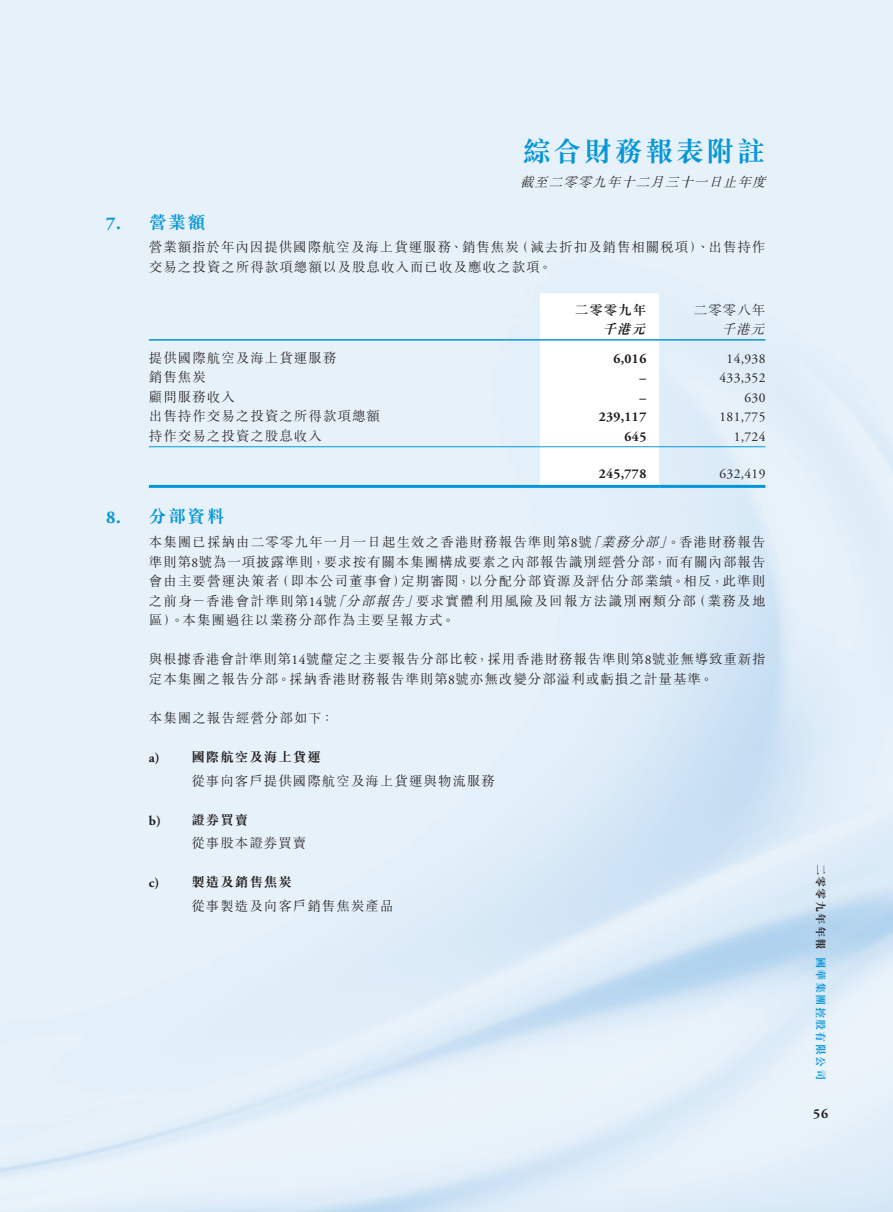
<style>
.page{position:relative;width:893px;height:1212px;background:#fff}
.page>*{position:absolute;margin:0;border:0;box-sizing:border-box;transform-origin:0 0}
.t1{font:700 28.5px "M Sung HK";letter-spacing:.075em;color:#0696d7}
.Heading_1{font:700 18px "M Sung HK";letter-spacing:.075em;color:#0696d7}
.Heading_1-2{font:700 18px "Adobe Garamond Pro";color:#0696d7}
.Body_Text{font:300 13.5px/19.5px "M Sung HK";letter-spacing:.075em;color:#231f20}
.Body_Text-2{font:13.5px "Adobe Garamond Pro";letter-spacing:.025em;color:#231f20}
.Body_Text-3{font:italic 300 13.5px "M Sung HK";color:#231f20}
.Body_Text-4{font:700 13.5px "Adobe Garamond Pro";letter-spacing:.025em;color:#231f20}
.Heading_2{font:700 13.5px "M Sung HK";letter-spacing:.075em;color:#231f20}
.Body_Text-5{font:300 13.5px "M Sung HK";letter-spacing:.095em;color:#231f20}
.Heading_2-2{font:700 13.5px "Adobe Garamond Pro";color:#231f20}
.Body_Text-6{font:700 13.5px "M Sung HK";letter-spacing:.075em;color:#231f20}
.Body_Text-7{font:italic 700 13.5px "M Sung HK";color:#231f20}
.t2{font:700 11.25px "M Sung HK";letter-spacing:.11em;color:#0696d7}
.s1{font-family:"Adobe Garamond Pro";font-weight:400}
.s2{font-style:italic}
.s3{color:#231f20}
</style>
<div class="page">
<img style="left:0;top:0;width:1px;height:1212px">
<svg style="left:540px;top:293px;width:119px;height:192px"></svg>
<hr style="left:149px;top:339px;width:391px;height:2px;background:#0696d7">
<hr style="left:540px;top:339px;width:119px;height:2px;background:#0696d7">
<hr style="left:659px;top:339px;width:106px;height:2px;background:#0696d7">
<hr style="left:149px;top:446px;width:391px;height:1px;background:#0696d7">
<hr style="left:540px;top:446px;width:119px;height:1px;background:#0696d7">
<hr style="left:659px;top:446px;width:106px;height:1px;background:#0696d7">
<hr style="left:149px;top:485px;width:391px;height:3px;background:#0696d7">
<hr style="left:540px;top:485px;width:119px;height:3px;background:#0696d7">
<hr style="left:659px;top:485px;width:106px;height:3px;background:#0696d7">
<p class="Heading_1-2" style="left:106px;top:212px;width:16px">7.</p>
<p class="Heading_1-2" style="left:106px;top:507px;width:16px">8.</p>
<p class="Heading_1" style="left:149px;top:213px;width:58px">營業額</p>
<h1 class="t1" style="left:523px;top:138px;width:244px">綜合財務報表附註</h1>
<p class="Body_Text-3" style="left:520px;top:173px;width:252px">截至二零零九年十二月三十一日止年度</p>
<p class="Body_Text" style="left:149px;top:237px;width:404px">營業額指於年內因提供國際航空及海上貨運服務、銷售焦炭<br>交易之投資之所得款項總額以及股息收入而已收及應收之款項。</p>
<p class="Body_Text" style="left:515px;top:237px;width:252px">（減去折扣及銷售相關稅項）、出售持作</p>
<p class="Body_Text-6" style="left:575px;top:303px;width:73px">二零零九年</p>
<p class="Body_Text" style="left:694px;top:299px;width:73px">二零零八年</p>
<p class="Body_Text-7" style="left:602px;top:323px;width:48px">千港元</p>
<p class="Body_Text-3" style="left:721px;top:320px;width:49px">千港元</p>
<p class="Body_Text" style="left:149px;top:347px;width:189px">提供國際航空及海上貨運服務</p>
<p class="Body_Text-4" style="left:613px;top:351px;width:34px">6,016</p>
<p class="Body_Text-2" style="left:727px;top:350px;width:40px">14,938</p>
<p class="Body_Text" style="left:149px;top:367px;width:59px">銷售焦炭</p>
<p class="Body_Text-4" style="left:640px;top:370px;width:8px">–</p>
<p class="Body_Text-2" style="left:719px;top:370px;width:47px">433,352</p>
<p class="Body_Text" style="left:149px;top:386px;width:88px">顧問服務收入</p>
<p class="Body_Text-4" style="left:640px;top:390px;width:8px">–</p>
<p class="Body_Text-2" style="left:744px;top:389px;width:22px">630</p>
<p class="Body_Text" style="left:149px;top:406px;width:233px">出售持作交易之投資之所得款項總額</p>
<p class="Body_Text-4" style="left:599px;top:409px;width:49px">239,117</p>
<p class="Body_Text-2" style="left:719px;top:409px;width:47px">181,775</p>
<p class="Body_Text" style="left:149px;top:425px;width:175px">持作交易之投資之股息收入</p>
<p class="Body_Text-4" style="left:625px;top:429px;width:23px">645</p>
<p class="Body_Text-2" style="left:734px;top:428px;width:33px">1,724</p>
<p class="Body_Text-4" style="left:599px;top:465px;width:49px">245,778</p>
<p class="Body_Text-2" style="left:719px;top:465px;width:47px">632,419</p>
<p class="Heading_1" style="left:149px;top:508px;width:77px">分部資料</p>
<p class="Body_Text" style="left:149px;top:532px;width:444px">本集團已採納由二零零九年一月一日起生效之香港財務報告準則第號<span class="s1">8</span></p>
<p class="Body_Text" style="left:149px;top:551px;width:618px">準則第<span class="s1">8</span>號為一項披露準則，要求按有關本集團構成要素之內部報告識別經營分部，而有關內部報告</p>
<p class="Body_Text" style="left:401px;top:571px;width:365px">定期審閱，以分配分部資源及評估分部業績。相反，此準則</p>
<p class="Body_Text-3" style="left:601px;top:533px;width:63px">業務分部</p>
<p class="Body_Text" style="left:658px;top:532px;width:109px"><span class="s2">」</span>。香港財務報告</p>
<p class="Body_Text-3" style="left:587px;top:533px;width:20px">「</p>
<p class="Body_Text" style="left:149px;top:571px;width:132px">會由主要營運決策者</p>
<p class="Body_Text" style="left:275px;top:571px;width:132px">（即本公司董事會）</p>
<p class="Body_Text-5" style="left:416px;top:591px;width:282px">要求實體利用風險及回報方法識別兩類分部</p>
<p class="Body_Text" style="left:692px;top:590px;width:75px">（業務及地</p>
<p class="Body_Text-3" style="left:346px;top:591px;width:64px">分部報告</p>
<p class="Body_Text" style="left:149px;top:590px;width:308px">之前身－香港會計準則第<span class="s1">14</span>號<br>區）。本集團過往以業務分部作為主要呈報方式。</p>
<p class="Body_Text" style="left:149px;top:649px;width:618px">與根據香港會計準則第<span class="s1">14</span>號釐定之主要報告分部比較，採用香港財務報告準則第<span class="s1">8</span>號並無導致重新指定本集團之報告分部。採納香港財務報告準則第<span class="s1">8</span>號亦無改變分部溢利或虧損之計量基準。</p>
<p class="Body_Text" style="left:149px;top:707px;width:187px">本集團之報告經營分部如下：</p>
<p class="Heading_2" style="left:191px;top:750px;width:131px">國際航空及海上貨運</p>
<p class="Body_Text-3" style="left:332px;top:591px;width:20px">「</p>
<p class="Body_Text-3" style="left:404px;top:591px;width:20px">」</p>
<p class="Heading_2-2" style="left:149px;top:750px;width:12px">)a</p>
<p class="Heading_2-2" style="left:149px;top:812px;width:14px">)b</p>
<p class="Heading_2-2" style="left:149px;top:875px;width:12px">)c</p>
<p class="Body_Text" style="left:191px;top:770px;width:305px">從事向客戶提供國際航空及海上貨運與物流服務</p>
<p class="Heading_2" style="left:191px;top:813px;width:58px">證券買賣</p>
<p class="Body_Text" style="left:191px;top:833px;width:117px">從事股本證券買賣</p>
<p class="Heading_2" style="left:191px;top:875px;width:102px">製造及銷售焦炭</p>
<p class="Body_Text" style="left:191px;top:895px;width:204px">從事製造及向客戶銷售焦炭產品</p>
<p class="t2" style="left:826px;top:863px;width:218px;rotate:90deg"><span class="s3">二零零九年年報</span> 國華集團控股有限公司</p>
<p class="Body_Text-4" style="left:813px;top:1105px;width:16px">56</p>
</div>
